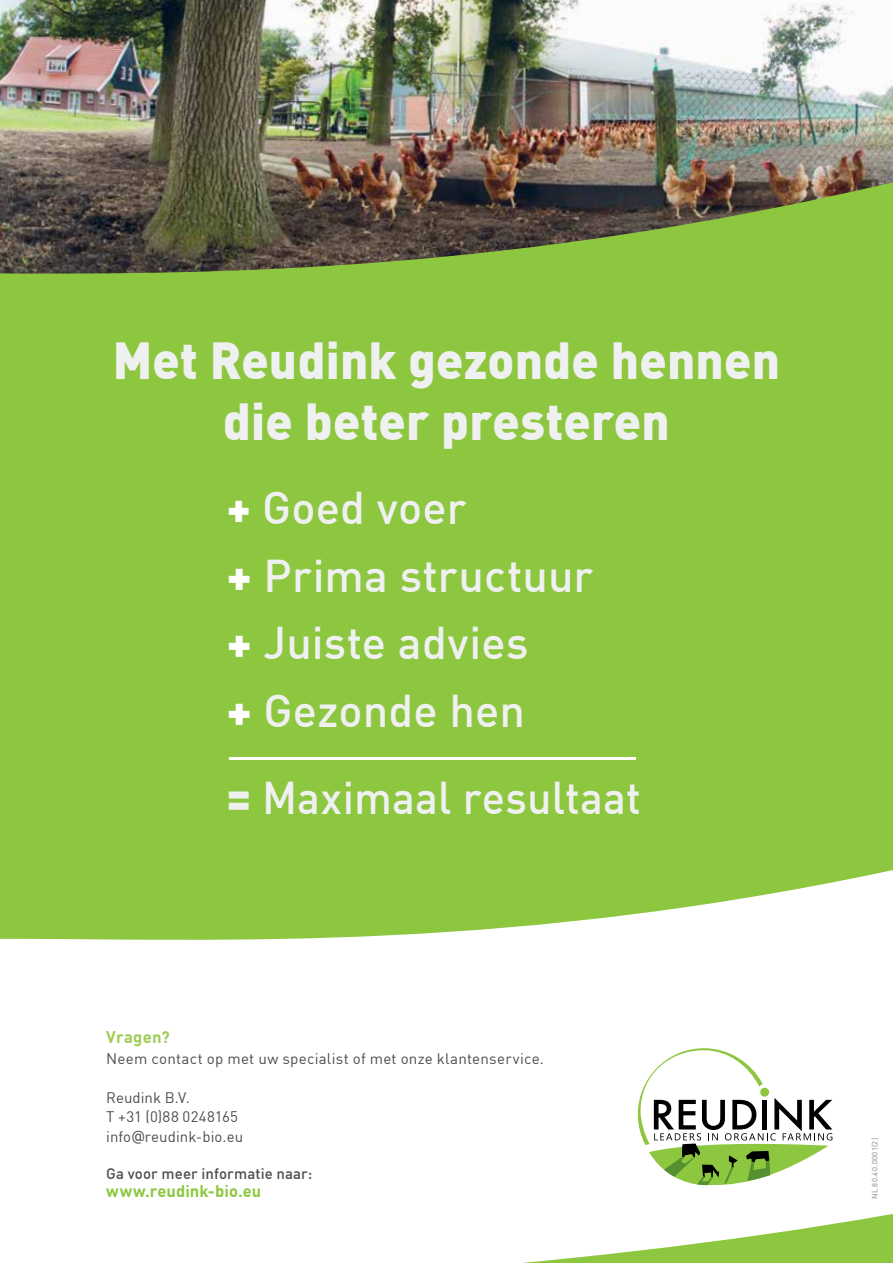
<style>
.page{position:relative;width:893px;height:1263px;background:#fff}
.page>*{position:absolute;margin:0;border:0;box-sizing:border-box;transform-origin:0 0}
.t1{font:900 51px/61.2px "DIN Offc";letter-spacing:.005em;color:#eff0f0;text-align:center;scale:.96 1}
.t2{font:500 45px/67.5px "DIN Offc";letter-spacing:.005em;color:#eff0f0}
.t3{font:500 45px "DIN Offc";letter-spacing:.005em;color:#eff0f0;scale:.96 1}
.t4{font:700 16.5px "DIN Offc";letter-spacing:.005em;color:#8dc63f}
.t5{font:700 16.5px "DIN Offc";letter-spacing:.015em;color:#9ecd58}
.t6{font:15px/19.5px "DIN Offc";letter-spacing:.015em;color:#4d4d4f}
.t7{font:500 15px "DIN Offc";letter-spacing:.01em;color:#4d4d4f}
.t8{font:7.5px "DIN Offc";letter-spacing:.07em;color:#808285}
.s1{font-weight:900;color:#fff}
.s2{font-weight:900}
.s3{font-family:"Tahoma"}
</style>
<div class="page">
<div style="left:0;top:275px;width:893px;height:665px;background:#8dc63f"></div>
<hr style="left:229px;top:757px;width:407px;height:3px;background:#fff">
<img style="left:0;top:0;width:893px;height:275px">
<svg style="left:522px;top:1214px;width:371px;height:49px"></svg>
<svg style="left:638px;top:1048px;width:194px;height:138px"></svg>
<h1 class="t1" style="left:113px;top:327px;width:697px">Met Reudink gezonde hennen die beter presteren</h1>
<h2 class="t2" style="left:227px;top:473px;width:368px"><span class="s1">+</span> Goed voer<br><span class="s1">+</span> Prima structuur <span class="s1">+</span> Juiste advies<br><span class="s1">+</span> Gezonde hen</h2>
<h2 class="t3" style="left:227px;top:769px;width:433px"><span class="s2">=</span> Maximaal resultaat</h2>
<p class="t5" style="left:106px;top:1026px;width:65px">Vragen?</p>
<p class="t6" style="left:106px;top:1048px;width:439px">Neem contact op met uw specialist of met onze klantenservice.</p>
<p class="t6" style="left:106px;top:1087px;width:138px">Reudink B.V.<br>T +31 (0)88 0248165 info<span class="s3">@</span>reudink-bio.eu</p>
<p class="t7" style="left:106px;top:1164px;width:207px">Ga voor meer informatie naar:</p>
<p class="t4" style="left:106px;top:1180px;width:156px">www.reudink-bio.eu</p>
<p class="t8" style="left:870px;top:1199px;width:62px;rotate:-90deg">NL 80.40.0001(2)</p>
</div>
